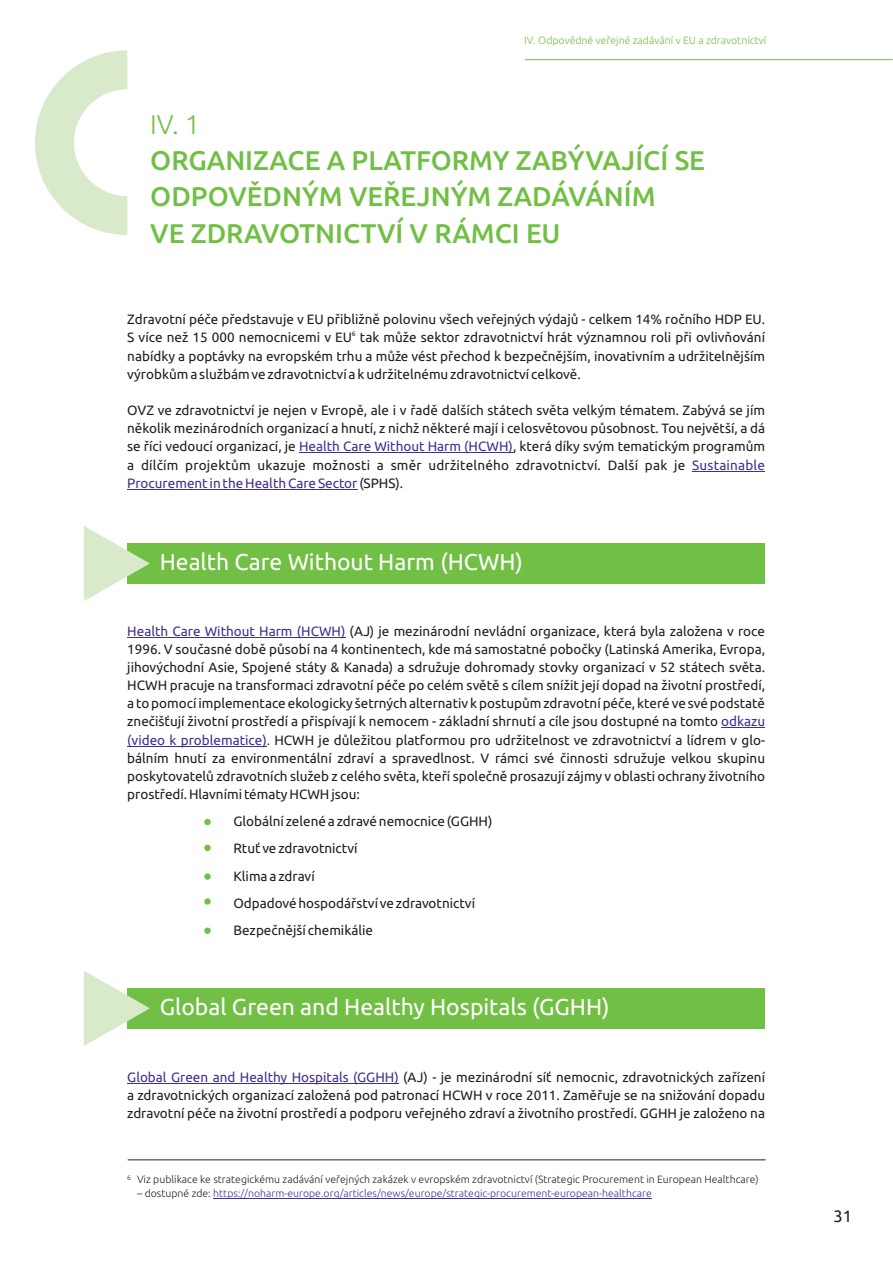
<style>
.page{position:relative;width:893px;height:1263px;background:#fff}
.page>*{position:absolute;margin:0;border:0;box-sizing:border-box;transform-origin:0 0}
.t1{font:500 27px/36.3px "Ubuntu";color:#71bf44}
.t2{font:300 27px "Ubuntu";color:#71bf44}
.t3{font:22.95px "Ubuntu";color:#fff}
.t4{font:16.5px "Ubuntu";color:#231f20}
.t5{font:13.5px/18.1px "Ubuntu";color:#231f20;text-align:justify}
.t6{font:300 10.5px "Ubuntu";color:#231f20}
.t7{font:300 10.5px "Ubuntu";color:#432f92}
.t8{font:300 10.5px "Ubuntu";color:#71bf44}
.t9{font:6.75px "Ubuntu";color:#231f20}
.t10{font:300 6.75px "Ubuntu";color:#231f20}
.s1{color:#432f92}
.s2{color:#402f92}
.s3{color:#672d91}
.s4{color:#231f20}
</style>
<div class="page">
<svg style="left:35px;top:50px;width:92px;height:185px"></svg>
<hr style="left:299px;top:453px;width:214px;height:1px;background:#432f92">
<hr style="left:692px;top:471px;width:73px;height:1px;background:#432f92">
<hr style="left:127px;top:489px;width:230px;height:1px;background:#432f92">
<div style="left:127px;top:543px;width:638px;height:41px;background:#71bf44"></div>
<svg style="left:84px;top:526px;width:66px;height:75px"></svg>
<div style="left:204px;top:819px;width:7px;height:6px;background:#71bf44;border-radius:50%"></div>
<div style="left:204px;top:845px;width:7px;height:6px;background:#71bf44;border-radius:50%"></div>
<svg style="left:204px;top:873px;width:7px;height:7px"></svg>
<svg style="left:204px;top:898px;width:7px;height:7px"></svg>
<div style="left:204px;top:927px;width:7px;height:7px;background:#71bf44;border-radius:50%"></div>
<hr style="left:127px;top:637px;width:218px;height:1px;background:#432f92">
<hr style="left:721px;top:727px;width:44px;height:1px;background:#432f92">
<hr style="left:127px;top:746px;width:140px;height:1px;background:#402f92">
<div style="left:127px;top:988px;width:638px;height:40px;background:#71bf44"></div>
<svg style="left:84px;top:971px;width:66px;height:75px"></svg>
<hr style="left:127px;top:1083px;width:272px;height:1px;background:#432f92">
<hr style="left:128px;top:1159px;width:638px;height:1px;background:#231f20">
<hr style="left:213px;top:1198px;width:439px;height:1px;background:#432f92">
<hr style="left:525px;top:59px;width:368px;height:1px;background:#71bf44">
<p class="t8" style="left:524px;top:36px;width:244px">IV. Odpovědné veřejné zadávání v EU a zdravotnictví</p>
<h1 class="t2" style="left:150px;top:113px;width:51px">IV. 1</h1>
<h1 class="t1" style="left:150px;top:144px;width:556px">ORGANIZACE A PLATFORMY ZABÝVAJÍCÍ SE<br>ODPOVĚDNÝM VEŘEJNÝM ZADÁVÁNÍM<br>VE ZDRAVOTNICTVÍ V RÁMCI EU</h1>
<p class="t5" style="left:127px;top:311px;width:639px">Zdravotní péče představuje v EU přibližně polovinu všech veřejných výdajů - celkem 14% ročního HDP EU.</p>
<p class="t9" style="left:352px;top:330px;width:5px">6</p>
<p class="t5" style="left:127px;top:329px;width:639px">S více než 15 000 nemocnicemi v EU tak může sektor zdravotnictví hrát významnou roli při ovlivňování nabídky a poptávky na evropském trhu a může vést přechod k bezpečnějším, inovativním a udržitelnějším výrobkům a službám ve zdravotnictví a k udržitelnému zdravotnictví celkově.</p>
<p class="t5" style="left:127px;top:402px;width:639px">OVZ ve zdravotnictví je nejen v Evropě, ale i v řadě dalších státech světa velkým tématem. Zabývá se jím několik mezinárodních organizací a hnutí, z nichž některé mají i celosvětovou působnost. Tou největší, a dá se říci vedoucí organizací, je <span class="s1">Health Care Without Harm (HCWH)</span>, která díky svým tematickým programům a dílčím projektům ukazuje možnosti a směr udržitelného zdravotnictví. Další pak je <span class="s1">Sustainable Procurement in the Health Care Sector</span>(SPHS).</p>
<h2 class="t3" style="left:160px;top:552px;width:365px">Health Care Without Harm (HCWH)</h2>
<p class="t5" style="left:127px;top:622px;width:639px"><span class="s1">Health Care Without Harm (HCWH)</span> (AJ) je mezinárodní nevládní organizace, která byla založena v roce 1996. V současné době působí na 4 kontinentech, kde má samostatné pobočky (Latinská Amerika, Evropa, jihovýchodní Asie, Spojené státy &amp; Kanada) a sdružuje dohromady stovky organizací v 52 státech světa.<br>HCWH pracuje na transformaci zdravotní péče po celém světě s cílem snížit její dopad na životní prostředí, a to pomocí implementace ekologicky šetrných alternativ k postupům zdravotní péče, které ve své podstatě znečišťují životní prostředí a přispívají k nemocem - základní shrnutí a cíle jsou dostupné na tomto <span class="s1">odkazu </span><span class="s2">(video k problematice)</span><span class="s3">.</span> HCWH je důležitou platformou pro udržitelnost ve zdravotnictví a lídrem v glo&shy;bálním hnutí za environmentální zdraví a spravedlnost. V rámci své činnosti sdružuje velkou skupinu poskytovatelů zdravotních služeb z celého světa, kteří společně prosazují zájmy v oblasti ochrany životního prostředí. Hlavními tématy HCWH jsou:</p>
<p class="t5" style="left:233px;top:808px;width:261px;line-height:27.3px;text-align:left">Globální zelené a zdravé nemocnice (GGHH)<br>Rtuť ve zdravotnictví<br>Klima a zdraví<br>Odpadové hospodářství ve zdravotnictví<br>Bezpečnější chemikálie</p>
<h2 class="t3" style="left:160px;top:997px;width:451px">Global Green and Healthy Hospitals (GGHH)</h2>
<p class="t5" style="left:127px;top:1069px;width:639px"><span class="s1">Global Green and Healthy Hospitals (GGHH)</span> (AJ) - je mezinárodní síť nemocnic, zdravotnických zařízení a zdravotnických organizací založená pod patronací HCWH v roce 2011. Zaměřuje se na snižování dopadu zdravotní péče na životní prostředí a podporu veřejného zdraví a životního prostředí. GGHH je založeno na</p>
<p class="t6" style="left:137px;top:1175px;width:623px">Viz publikace ke strategickému zadávání veřejných zakázek v evropském zdravotnictví (Strategic Procurement in European Healthcare)</p>
<p class="t7" style="left:137px;top:1189px;width:516px"><span class="s4">– dostupné zde:</span> https://noharm-europe.org/articles/news/europe/strategic-procurement-european-healthcare</p>
<p class="t10" style="left:127px;top:1174px;width:5px">6</p>
<p class="t4" style="left:834px;top:1209px;width:20px">31</p>
</div>
